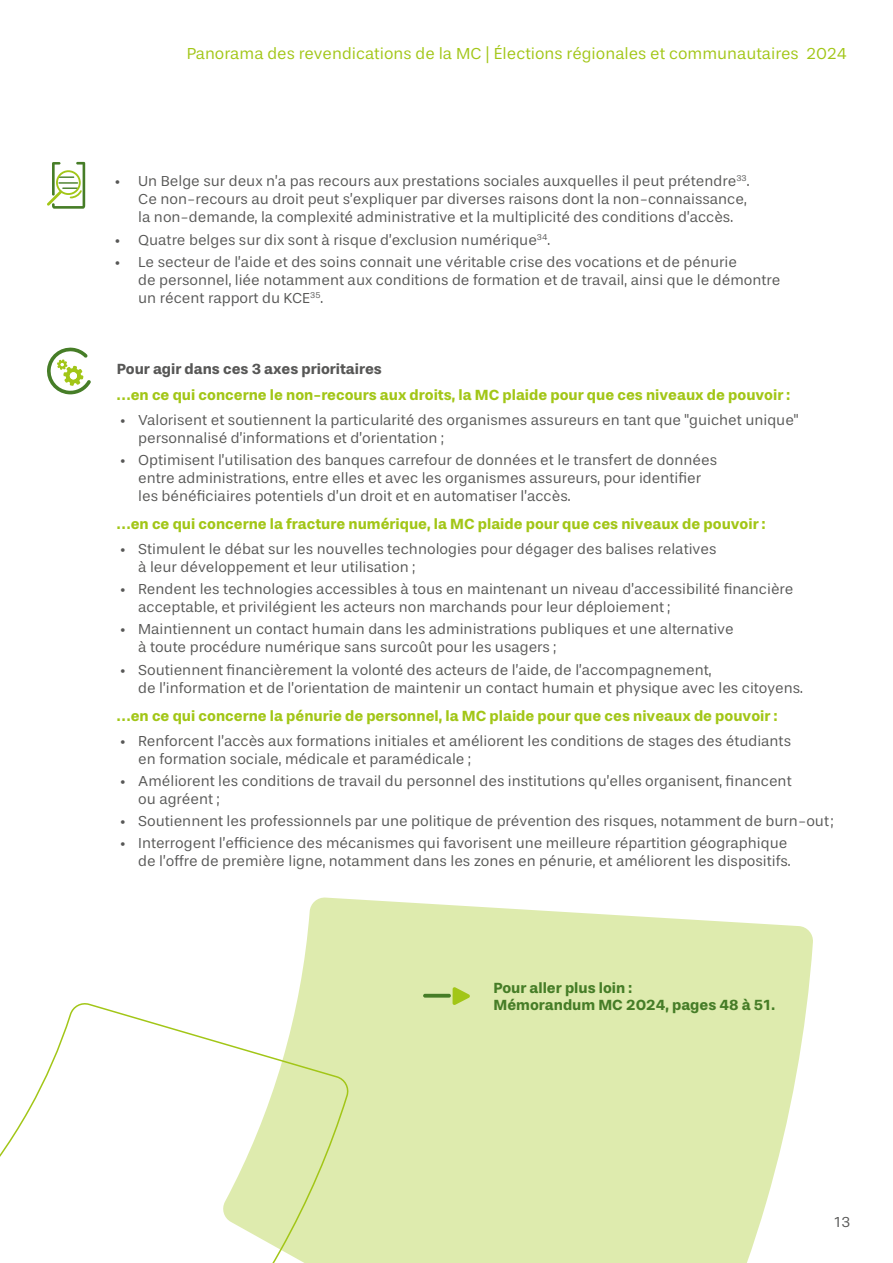
<style>
.page{position:relative;width:893px;height:1263px;background:#fff}
.page>*{position:absolute;margin:0;border:0;box-sizing:border-box;transform-origin:0 0}
.t1{font:16.5px "Stevie Sans";color:#a2c617}
.t2{font:15px/18px "Stevie Sans";color:#575756}
.t3{font:700 15px "Stevie Sans";color:#a2c617}
.t4{font:700 15px/16.5px "Stevie Sans";color:#467d27}
.t5{font:700 15px "Stevie Sans";color:#575756}
</style>
<div class="page">
<svg style="left:47px;top:162px;width:38px;height:47px"></svg>
<svg style="left:47px;top:347px;width:44px;height:47px"></svg>
<svg style="left:0;top:1003px;width:222px;height:154px"></svg>
<svg style="left:222px;top:897px;width:591px;height:366px;fill:#deebae"></svg>
<svg style="left:453px;top:987px;width:17px;height:18px"></svg>
<hr style="left:423px;top:994px;width:28px;height:3px;background:#467d27;border-radius:2px">
<p class="t1" style="left:187px;top:44px;width:662px">Panorama des revendications de la MC | Élections régionales et communautaires 2024</p>
<p class="t2" style="left:138px;top:172px;width:613px;text-indent:-23px">• Un Belge sur deux n’a pas recours aux prestations sociales auxquelles il peut prétendre<sup>33</sup>.<br>Ce non-recours au droit peut s’expliquer par diverses raisons dont la non-connaissance, la non-demande, la complexité administrative et la multiplicité des conditions d’accès.</p>
<p class="t2" style="left:115px;top:231px;width:437px">• Quatre belges sur dix sont à risque d’exclusion numérique<sup>34</sup>.</p>
<p class="t2" style="left:138px;top:253px;width:644px;text-indent:-23px">• Le secteur de l’aide et des soins connait une véritable crise des vocations et de pénurie<br>de personnel, liée notamment aux conditions de formation et de travail, ainsi que le démontre un récent rapport du KCE<sup>35</sup>.</p>
<p class="t5" style="left:117px;top:359px;width:266px">Pour agir dans ces 3 axes prioritaires</p>
<p class="t3" style="left:117px;top:386px;width:675px">…en ce qui concerne le non-recours aux droits, la MC plaide pour que ces niveaux de pouvoir :</p>
<p class="t2" style="left:138px;top:411px;width:662px;text-indent:-18px">• Valorisent et soutiennent la particularité des organismes assureurs en tant que "guichet unique" personnalisé d’informations et d’orientation ;</p>
<p class="t2" style="left:138px;top:451px;width:580px;text-indent:-18px">• Optimisent l’utilisation des banques carrefour de données et le transfert de données entre administrations, entre elles et avec les organismes assureurs, pour identifier les bénéficiaires potentiels d’un droit et en automatiser l’accès.</p>
<p class="t3" style="left:117px;top:515px;width:650px">…en ce qui concerne la fracture numérique, la MC plaide pour que ces niveaux de pouvoir :</p>
<p class="t2" style="left:138px;top:540px;width:580px;text-indent:-18px">• Stimulent le débat sur les nouvelles technologies pour dégager des balises relatives à leur développement et leur utilisation ;</p>
<p class="t2" style="left:138px;top:580px;width:657px;text-indent:-18px">• Rendent les technologies accessibles à tous en maintenant un niveau d’accessibilité financière acceptable, et privilégient les acteurs non marchands pour leur déploiement ;</p>
<p class="t2" style="left:138px;top:620px;width:597px;text-indent:-18px">• Maintiennent un contact humain dans les administrations publiques et une alternative à toute procédure numérique sans surcoût pour les usagers ;</p>
<p class="t2" style="left:138px;top:661px;width:666px;text-indent:-18px">• Soutiennent financièrement la volonté des acteurs de l’aide, de l’accompagnement,<br>de l’information et de l’orientation de maintenir un contact humain et physique avec les citoyens.</p>
<p class="t3" style="left:117px;top:707px;width:662px">…en ce qui concerne la pénurie de personnel, la MC plaide pour que ces niveaux de pouvoir :</p>
<p class="t2" style="left:138px;top:732px;width:654px;text-indent:-18px">• Renforcent l’accès aux formations initiales et améliorent les conditions de stages des étudiants en formation sociale, médicale et paramédicale ;</p>
<p class="t2" style="left:138px;top:772px;width:655px;text-indent:-18px">• Améliorent les conditions de travail du personnel des institutions qu’elles organisent, financent ou agréent ;</p>
<p class="t2" style="left:120px;top:812px;width:715px">• Soutiennent les professionnels par une politique de prévention des risques, notamment de burn-out;</p>
<p class="t2" style="left:120px;top:834px;width:672px;text-align:right">• Interrogent l’efficience des mécanismes qui favorisent une meilleure répartition géographique de l’offre de première ligne, notamment dans les zones en pénurie, et améliorent les dispositifs.</p>
<p class="t4" style="left:493px;top:980px;width:283px">Pour aller plus loin :<br>Mémorandum MC 2024, pages 48 à 51.</p>
<p class="t2" style="left:834px;top:1213px;width:18px">13</p>
</div>
